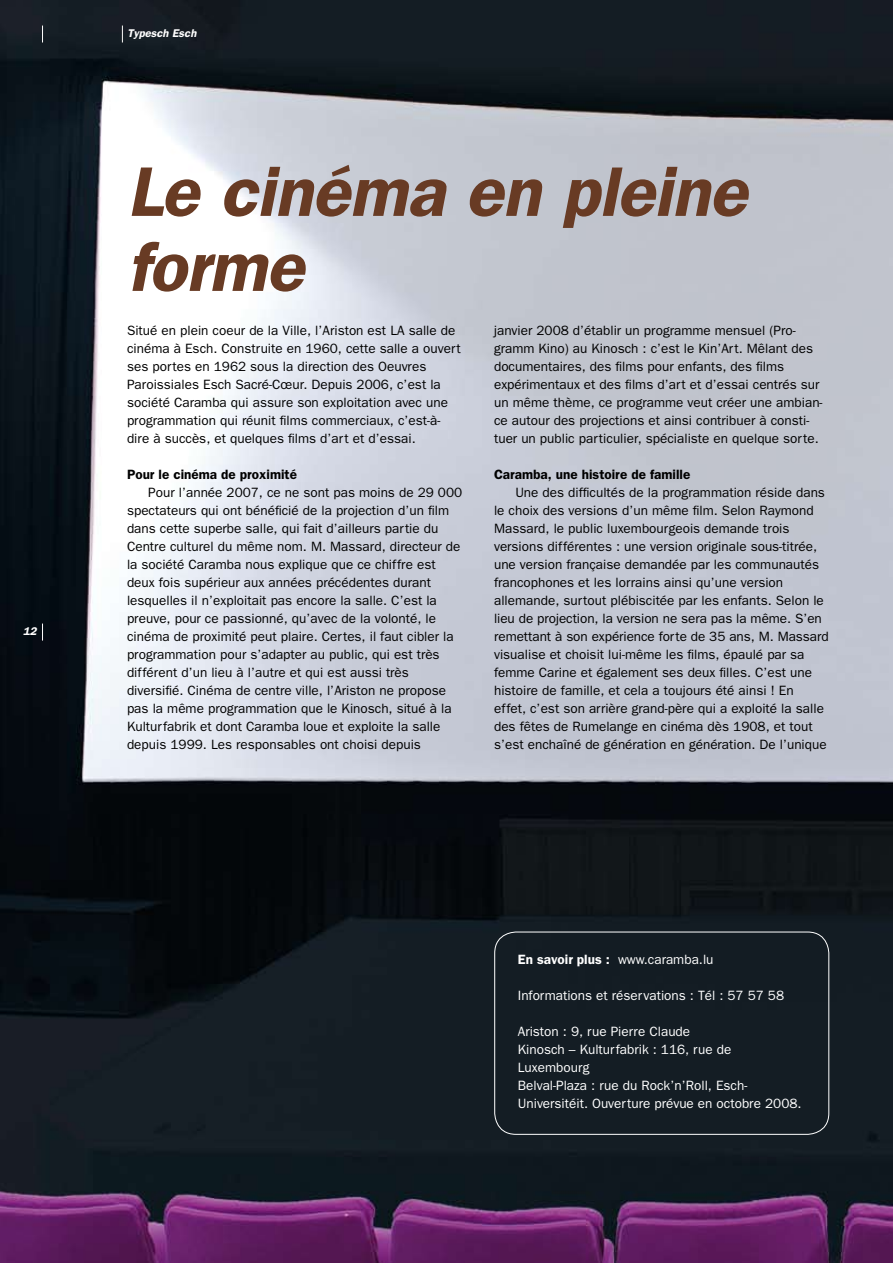
<style>
.page{position:relative;width:893px;height:1263px;background:#fff}
.page>*{position:absolute;margin:0;border:0;box-sizing:border-box;transform-origin:0 0}
.t1{font:italic 600 70.5px/75px "Franklin Gothic";letter-spacing:-.01em;color:#683b24}
.t2{font:13.5px/18px "Franklin Gothic";color:#000}
.t3{font:13.5px/18px "Franklin Gothic";color:#fff}
.t4{font:600 13.5px "Franklin Gothic";color:#000}
.t5{font:italic 600 11.25px "Franklin Gothic";color:#fff}
.s1{font-weight:600}
</style>
<div class="page">
<img style="left:0;top:0;width:893px;height:814px">
<img style="left:0;top:814px;width:893px;height:449px">
<svg style="left:42px;top:26px;width:1px;height:17px"></svg>
<svg style="left:122px;top:26px;width:1px;height:17px"></svg>
<svg style="left:42px;top:623px;width:1px;height:17px"></svg>
<div style="left:494px;top:932px;width:335px;height:203px;border:1px solid #fff;border-radius:21px"></div>
<p class="t5" style="left:23px;top:625px;width:15px">12</p>
<p class="t5" style="left:128px;top:27px;width:70px">Typesch Esch</p>
<h1 class="t1" style="left:128px;top:154px;width:621px">Le cinéma en pleine forme</h1>
<p class="t2" style="left:127px;top:321px;width:335px">Situé en plein coeur de la Ville, l’Ariston est LA salle de cinéma à Esch. Construite en 1960, cette salle a ouvert ses portes en 1962 sous la direction des Oeuvres Paroissiales Esch Sacré-Cœur. Depuis 2006, c’est la société Caramba qui assure son exploitation avec une programmation qui réunit films commerciaux, c’est-à&shy;dire à succès, et quelques films d’art et d’essai.</p>
<p class="t4" style="left:127px;top:466px;width:172px">Pour le cinéma de proximité</p>
<p class="t2" style="left:127px;top:483px;width:337px;text-indent:21px">Pour l’année 2007, ce ne sont pas moins de 29 000 spectateurs qui ont bénéficié de la projection d’un film dans cette superbe salle, qui fait d’ailleurs partie du Centre culturel du même nom. M. Massard, directeur de la société Caramba nous explique que ce chiffre est deux fois supérieur aux années précédentes durant lesquelles il n’exploitait pas encore la salle. C’est la preuve, pour ce passionné, qu’avec de la volonté, le cinéma de proximité peut plaire. Certes, il faut cibler la programmation pour s’adapter au public, qui est très différent d’un lieu à l’autre et qui est aussi très diversifié. Cinéma de centre ville, l’Ariston ne propose pas la même programmation que le Kinosch, situé à la Kulturfabrik et dont Caramba loue et exploite la salle depuis 1999. Les responsables ont choisi depuis</p>
<p class="t2" style="left:494px;top:321px;width:330px">janvier 2008 d’établir un programme mensuel (Pro&shy;gramm Kino) au Kinosch : c’est le Kin’Art. Mêlant des documentaires, des films pour enfants, des films expérimentaux et des films d’art et d’essai centrés sur un même thème, ce programme veut créer une ambian&shy;ce autour des projections et ainsi contribuer à consti&shy;tuer un public particulier, spécialiste en quelque sorte.</p>
<p class="t4" style="left:494px;top:466px;width:198px">Caramba, une histoire de famille</p>
<p class="t2" style="left:494px;top:483px;width:336px;text-indent:21px">Une des difficultés de la programmation réside dans le choix des versions d’un même film. Selon Raymond Massard, le public luxembourgeois demande trois versions différentes : une version originale sous-titrée, une version française demandée par les communautés francophones et les lorrains ainsi qu’une version allemande, surtout plébiscitée par les enfants. Selon le lieu de projection, la version ne sera pas la même. S’en remettant à son expérience forte de 35 ans, M. Massard visualise et choisit lui-même les films, épaulé par sa femme Carine et également ses deux filles. C’est une histoire de famille, et cela a toujours été ainsi ! En effet, c’est son arrière grand-père qui a exploité la salle des fêtes de Rumelange en cinéma dès 1908, et tout s’est enchaîné de génération en génération. De l’unique</p>
<p class="t3" style="left:518px;top:950px;width:197px"><span class="s1">En savoir plus :</span> www.caramba.lu</p>
<p class="t3" style="left:518px;top:986px;width:268px">Informations et réservations : Tél : 57 57 58</p>
<p class="t3" style="left:518px;top:1022px;width:285px">Ariston : 9, rue Pierre Claude<br>Kinosch – Kulturfabrik : 116, rue de Luxembourg<br>Belval-Plaza : rue du Rock’n’Roll, Esch-Universitéit. Ouverture prévue en octobre 2008.</p>
</div>
